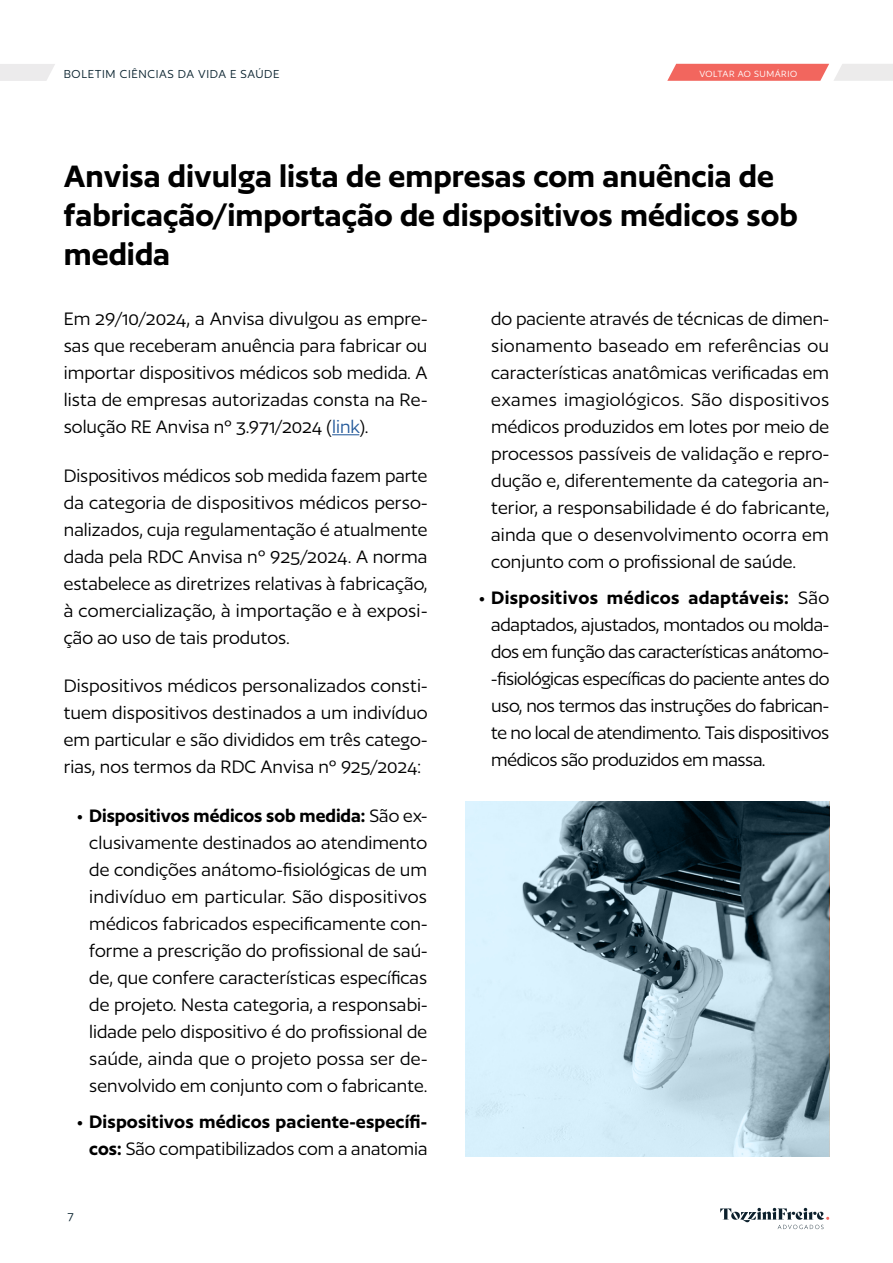
<style>
.page{position:relative;width:893px;height:1263px;background:#fff}
.page>*{position:absolute;margin:0;border:0;box-sizing:border-box;transform-origin:0 0}
.t1{font:600 36px/39px "Author";color:#000}
.t2{font:21px/27px "Author";color:#000;text-align:justify}
.t3{font:600 21px/27px "Author";letter-spacing:.005em;color:#000;text-align:right}
.t4{font:13.5px "Author";letter-spacing:.05em;color:#0b2430}
.t5{font:10.5px "Author";letter-spacing:.05em;color:#fff}
.s1{color:#265b9b}
.s2{font-weight:600}
.s3{font-weight:400}
</style>
<div class="page">
<svg style="left:720px;top:1208px;width:109px;height:21px"></svg>
<svg style="left:0;top:64px;width:55px;height:17px"></svg>
<svg style="left:667px;top:64px;width:226px;height:17px;background:#f1938e"></svg>
<svg style="left:332px;top:434px;width:27px;height:1px"></svg>
<img style="left:466px;top:801px;width:363px;height:356px">
<p class="t4" style="left:64px;top:67px;width:217px">BOLETIM CIÊNCIAS DA VIDA E SAÚDE</p>
<p class="t5" style="left:699px;top:68px;width:99px">VOLTAR AO SUMÁRIO</p>
<h1 class="t1" style="left:64px;top:156px;width:735px">Anvisa divulga lista de empresas com anuência de fabricação/importação de dispositivos médicos sob medida</h1>
<p class="t2" style="left:64px;top:305px;width:365px">Em 29/10/2024, a Anvisa divulgou as empre&shy;sas que receberam anuência para fabricar ou importar dispositivos médicos sob medida. A lista de empresas autorizadas consta na Re&shy;solução RE Anvisa nº 3.971/2024 (<span class="s1">link</span>).</p>
<p class="t2" style="left:64px;top:462px;width:365px">Dispositivos médicos sob medida fazem parte da categoria de dispositivos médicos perso&shy;nalizados, cuja regulamentação é atualmente dada pela RDC Anvisa nº 925/2024. A norma estabelece as diretrizes relativas à fabricação, à comercialização, à importação e à exposi&shy;ção ao uso de tais produtos.</p>
<p class="t2" style="left:64px;top:672px;width:365px">Dispositivos médicos personalizados consti&shy;tuem dispositivos destinados a um indivíduo em particular e são divididos em três catego&shy;rias, nos termos da RDC Anvisa nº 925/2024:</p>
<p class="t2" style="left:89px;top:802px;width:340px;text-indent:-13px">• <span class="s2">Dispositivos médicos sob medida:</span> São ex&shy;clusivamente destinados ao atendimento de condições anátomo-fisiológicas de um indivíduo em particular. São dispositivos médicos fabricados especificamente con&shy;forme a prescrição do profissional de saú&shy;de, que confere características específicas de projeto. Nesta categoria, a responsabi&shy;lidade pelo dispositivo é do profissional de saúde, ainda que o projeto possa ser de&shy;senvolvido em conjunto com o fabricante.</p>
<p class="t3" style="left:77px;top:1107px;width:352px"><span class="s3">•</span> Dispositivos médicos paciente-específi&shy;cos: <span class="s3">São compatibilizados com a anatomia</span></p>
<p class="t4" style="left:68px;top:1209px;width:8px">7</p>
<p class="t2" style="left:491px;top:305px;width:340px">do paciente através de técnicas de dimen&shy;sionamento baseado em referências ou características anatômicas verificadas em exames imagiológicos. São dispositivos médicos produzidos em lotes por meio de processos passíveis de validação e repro&shy;dução e, diferentemente da categoria an&shy;terior, a responsabilidade é do fabricante, ainda que o desenvolvimento ocorra em conjunto com o profissional de saúde.</p>
<p class="t2" style="left:491px;top:584px;width:340px;text-indent:-13px">• <span class="s2">Dispositivos médicos adaptáveis:</span> São adaptados, ajustados, montados ou molda&shy;dos em função das características anátomo--fisiológicas específicas do paciente antes do uso, nos termos das instruções do fabrican&shy;te no local de atendimento. Tais dispositivos médicos são produzidos em massa.</p>
</div>
